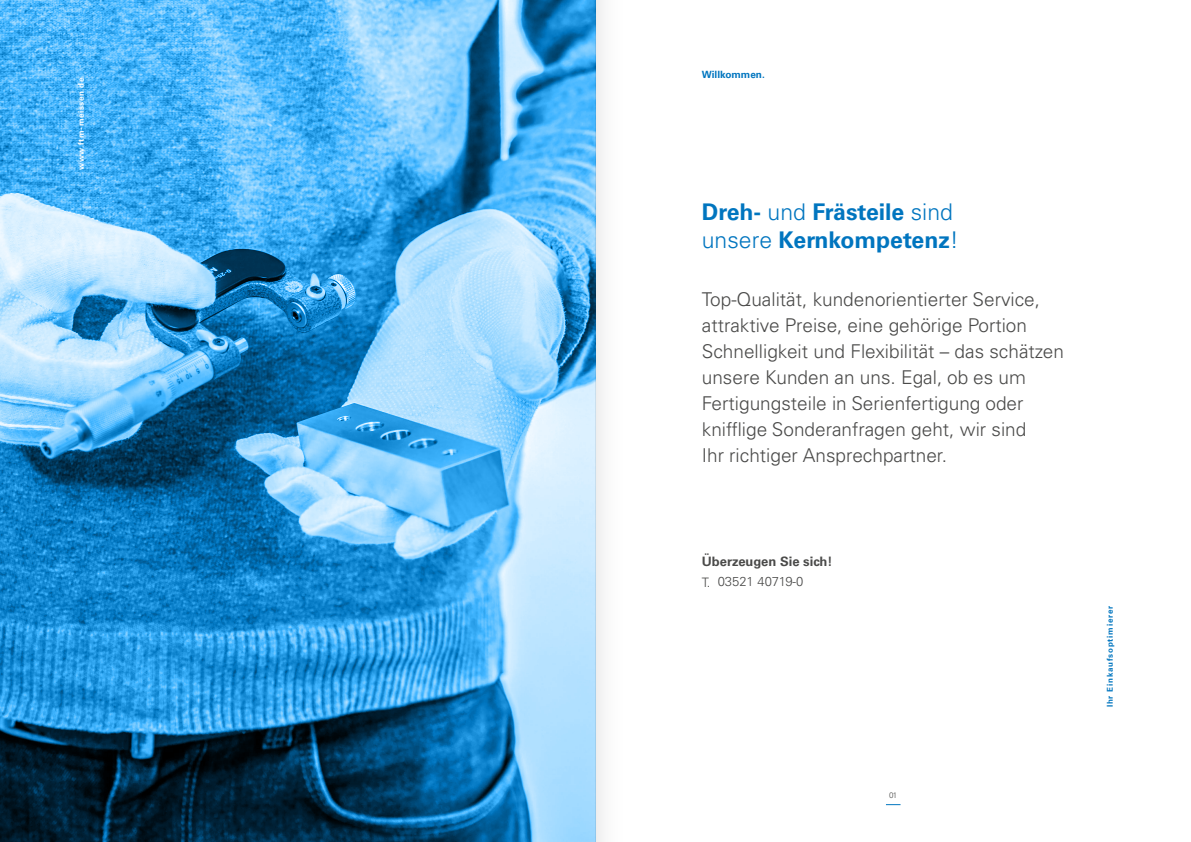
<style>
.page{position:relative;width:1191px;height:842px;background:#fff}
.page>*{position:absolute;margin:0;border:0;box-sizing:border-box;transform-origin:0 0}
.t1{font:700 23px/28px "Univers LT Pro 65";color:#0075bf}
.t2{font:300 19px/26px "Univers LT Pro 45";color:#4a4a49}
.t3{font:700 13px "Univers LT Pro 65";color:#4a4a49}
.t4{font:300 13px "Univers LT Pro 45";color:#4a4a49}
.t5{font:700 10px "Univers LT Pro 65";color:#0075bf}
.t6{font:700 8px "Univers LT Pro 65";letter-spacing:.1em;color:#0075bf}
.t7{font:700 8px "Univers LT Pro 65";letter-spacing:.075em;color:#fff}
.t8{font:300 8px "Univers LT Pro 45";color:#4a4a49}
.s1{font-family:"Univers LT Pro 45";font-weight:300}
</style>
<div class="page">
<img style="left:0;top:0;width:595px;height:842px">
<svg style="left:886px;top:804px;width:14px;height:1px"></svg>
<div style="left:595px;top:0;width:36px;height:842px;background:#fbfbfb"></div>
<p class="t7" style="left:75px;top:170px;width:94px;rotate:-90deg">www.ftm-meissen.de</p>
<p class="t5" style="left:702px;top:67px;width:64px">Willkommen.</p>
<p class="t1" style="left:702px;top:197px;width:258px">Dreh- <span class="s1">und</span> Frästeile <span class="s1">sind unsere</span> Kernkompetenz<span class="s1">!</span></p>
<p class="t2" style="left:702px;top:286px;width:364px">Top-Qualität, kundenorientierter Service, attraktive Preise, eine gehörige Portion Schnelligkeit und Flexibilität – das schätzen unsere Kunden an uns. Egal, ob es um Fertigungsteile in Serienfertigung oder knifflige Sonderanfragen geht, wir sind<br>Ihr richtiger Ansprechpartner.</p>
<p class="t3" style="left:702px;top:553px;width:132px">Überzeugen Sie sich!</p>
<p class="t4" style="left:702px;top:573px;width:103px">T. 03521 40719-0</p>
<p class="t8" style="left:889px;top:790px;width:10px">01</p>
<p class="t6" style="left:1104px;top:707px;width:103px;rotate:-90deg">Ihr Einkaufsoptimierer</p>
</div>
